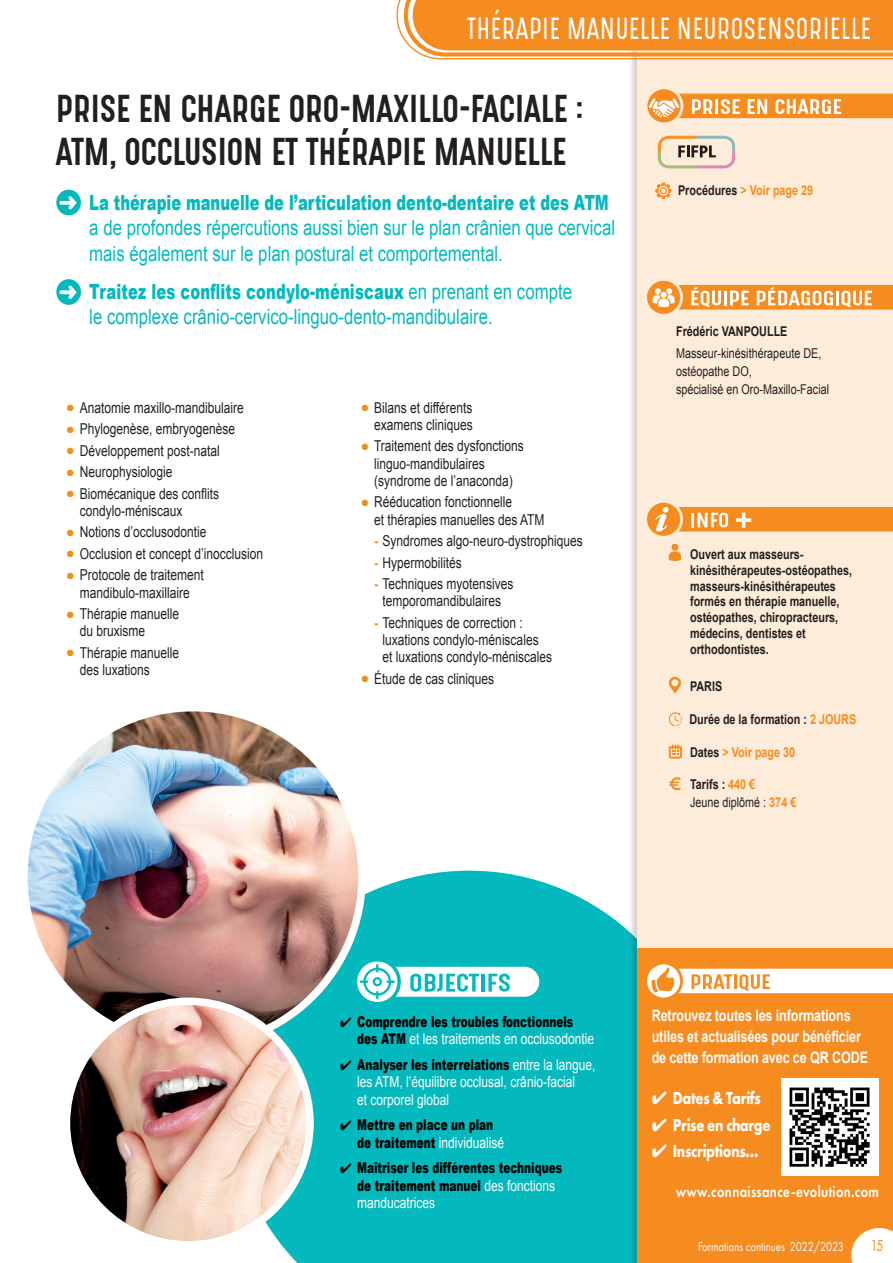
<style>
.page{position:relative;width:893px;height:1263px;background:#fff}
.page>*{position:absolute;margin:0;border:0;box-sizing:border-box;transform-origin:0 0}
.t1{font:33px/43.5px "Gotcha Gothic";color:#231f20}
.t2{font:300 25.8px "Gotcha Gothic";color:#fff}
.t3{font:21px/25.5px "Arial";color:#03b9bd;scale:.8 1}
.t4{font:900 21px "Arial";color:#03b9bd;scale:.7 1}
.t5{font:700 18px "Futura PT";letter-spacing:-.02em;color:#fff;scale:.8 1}
.t6{font:600 16.5px "Futura PT";letter-spacing:.025em;color:#fff;scale:.8 1}
.t7{font:16.5px "Futura PT";color:#f68b1f;scale:.8 1}
.t8{font:700 15.75px/21px "Arial";letter-spacing:-.01em;color:#fff;scale:.8 1}
.t9{font:15px/17.2px "Arial";color:#231f20;scale:.8 1}
.t10{font:900 15px/17.2px "Arial";color:#000;scale:.7 1}
.t11{font:15px/17.2px "Arial";color:#fff;scale:.8 1}
.t12{font:700 13.5px/15.8px "Arial";color:#231f20;scale:.8 1}
.t13{font:13.5px/18px "Arial";color:#231f20;scale:.8 1}
.t14{font:700 13.5px "Arial";color:#f68b1f;scale:.8 1}
.t15{font:13.5px "Futura PT";color:#fff;scale:.8 1}
.s1{font-weight:900}
.s2{color:#f68b1f}
.s3{font-weight:700;color:#f68b1f}
.s4{color:#231f20}
.s5{font-weight:700}
.s6{font-weight:400;color:#fff}
.s7{color:#000}
.s8{font-weight:900;color:#000}
</style>
<div class="page">
<div style="left:265px;top:871px;width:363px;height:392px;background:#03b9bd"></div>
<svg style="left:357px;top:961px;width:40px;height:41px"></svg>
<svg style="left:360px;top:964px;width:179px;height:35px"></svg>
<div style="left:628px;top:0;width:265px;height:1263px;background:#231f20;opacity:.2"></div>
<div style="left:637px;top:0;width:256px;height:1263px;background:#feecda"></div>
<svg style="left:396px;top:0;width:497px;height:59px;background:#f69634"></svg>
<div style="left:637px;top:948px;width:256px;height:315px;background:#f68b1f"></div>
<svg style="left:851px;top:1228px;width:42px;height:35px"></svg>
<div style="left:781px;top:1078px;width:97px;height:97px;background:#fff"></div>
<img style="left:789px;top:1087px;width:81px;height:80px">
<div style="left:647px;top:964px;width:33px;height:33px;background:#fff;border-radius:50%"></div>
<svg style="left:651px;top:967px;width:242px;height:26px"></svg>
<div style="left:647px;top:281px;width:33px;height:33px;background:#f68b1f;border-radius:50%"></div>
<svg style="left:652px;top:285px;width:241px;height:25px;background:#f8ab5e"></svg>
<div style="left:647px;top:89px;width:34px;height:33px;background:#f68b1f;border-radius:50%"></div>
<svg style="left:648px;top:94px;width:245px;height:24px;background:#f8a653"></svg>
<div style="left:647px;top:503px;width:33px;height:33px;background:#f68b1f;border-radius:50%"></div>
<svg style="left:679px;top:507px;width:214px;height:25px;background:#f69634"></svg>
<svg style="left:655px;top:507px;width:14px;height:25px"></svg>
<svg style="left:658px;top:136px;width:77px;height:32px"></svg>
<svg style="left:655px;top:182px;width:16px;height:17px"></svg>
<img style="left:24px;top:708px;width:338px;height:338px;border-radius:169px">
<img style="left:66px;top:1001px;width:244px;height:244px;border-radius:122px">
<div style="left:63px;top:997px;width:251px;height:251px;border:8px solid #fff;border-radius:50%"></div>
<div style="left:56px;top:190px;width:25px;height:25px;background:#03b9bd;border-radius:50%"></div>
<svg style="left:60px;top:196px;width:17px;height:13px"></svg>
<div style="left:56px;top:279px;width:25px;height:26px;background:#03b9bd;border-radius:50%"></div>
<svg style="left:60px;top:286px;width:17px;height:13px"></svg>
<svg style="left:669px;top:551px;width:12px;height:10px"></svg>
<div style="left:671px;top:544px;width:7px;height:7px;background:#f68b1f;border-radius:50%"></div>
<svg style="left:668px;top:712px;width:14px;height:14px"></svg>
<svg style="left:668px;top:677px;width:13px;height:16px"></svg>
<svg style="left:669px;top:777px;width:12px;height:14px"></svg>
<svg style="left:669px;top:744px;width:13px;height:15px"></svg>
<h2 class="t2" style="left:467px;top:8px;width:406px">THÉRAPIE MANUELLE NEUROSENSORIELLE</h2>
<h1 class="t1" style="left:56px;top:86px;width:529px">PRISE EN CHARGE ORO-MAXILLO-FACIALE :<br>ATM, OCCLUSION ET THÉRAPIE MANUELLE</h1>
<h3 class="t4" style="left:89px;top:187px;width:744px">La thérapie manuelle de l’articulation dento-dentaire et des ATM</h3>
<h3 class="t3" style="left:89px;top:215px;width:659px">a de profondes répercutions aussi bien sur le plan crânien que cervical mais également sur le plan postural et comportemental.</h3>
<h3 class="t3" style="left:89px;top:279px;width:605px"><span class="s1">Traitez les conflits condylo-méniscaux</span> en prenant en compte le complexe crânio-cervico-linguo-dento-mandibulaire.</h3>
<p class="t9" style="left:67px;top:399px;width:222px"><span class="s2">●</span> Anatomie maxillo-mandibulaire</p>
<p class="t9" style="left:67px;top:420px;width:212px"><span class="s2">●</span> Phylogenèse, embryogenèse</p>
<p class="t9" style="left:67px;top:442px;width:193px"><span class="s2">●</span> Développement post-natal</p>
<p class="t9" style="left:67px;top:463px;width:133px"><span class="s2">●</span> Neurophysiologie</p>
<p class="t9" style="left:80px;top:485px;width:176px;text-indent:-13px"><span class="s2">●</span> Biomécanique des conflits condylo-méniscaux</p>
<p class="t9" style="left:67px;top:524px;width:176px"><span class="s2">●</span> Notions d’occlusodontie</p>
<p class="t9" style="left:67px;top:545px;width:247px"><span class="s2">●</span> Occlusion et concept d’inocclusion</p>
<p class="t9" style="left:67px;top:567px;width:173px;text-align:center"><span class="s2">●</span> Protocole de traitement mandibulo-maxillaire</p>
<p class="t9" style="left:80px;top:605px;width:126px;text-indent:-13px"><span class="s2">●</span> Thérapie manuelle du bruxisme</p>
<p class="t9" style="left:80px;top:644px;width:126px;text-indent:-13px"><span class="s2">●</span> Thérapie manuelle des luxations</p>
<p class="t9" style="left:361px;top:399px;width:141px;text-align:right"><span class="s2">●</span> Bilans et différents examens cliniques</p>
<p class="t9" style="left:374px;top:438px;width:189px;text-indent:-13px"><span class="s2">●</span> Traitement des dysfonctions linguo-mandibulaires (syndrome de l’anaconda)</p>
<p class="t9" style="left:374px;top:494px;width:215px;text-indent:-13px"><span class="s2">●</span> Rééducation fonctionnelle<br>et thérapies manuelles des ATM</p>
<p class="t9" style="left:374px;top:532px;width:262px"><span class="s3">-</span> Syndromes algo-neuro-dystrophiques</p>
<p class="t9" style="left:374px;top:554px;width:111px"><span class="s3">-</span> Hypermobilités</p>
<p class="t9" style="left:374px;top:575px;width:176px;text-align:center"><span class="s3">-</span> Techniques myotensives temporomandibulaires</p>
<p class="t9" style="left:383px;top:614px;width:213px;text-indent:-9px"><span class="s3">-</span> Techniques de correction : luxations condylo-méniscales et luxations condylo-méniscales</p>
<p class="t9" style="left:361px;top:670px;width:168px"><span class="s2">●</span> Étude de cas cliniques</p>
<p class="t14" style="left:678px;top:182px;width:170px"><span class="s4">Procédures</span> &gt; Voir page 29</p>
<p class="t12" style="left:676px;top:324px;width:141px">Frédéric VANPOULLE</p>
<p class="t13" style="left:676px;top:345px;width:193px">Masseur-kinésithérapeute DE, ostéopathe DO,<br>spécialisé en Oro-Maxillo-Facial</p>
<p class="t12" style="left:690px;top:547px;width:204px">Ouvert aux masseurs&shy;kinésithérapeutes-ostéopathes, masseurs-kinésithérapeutes formés en thérapie manuelle, ostéopathes, chiropracteurs, médecins, dentistes et orthodontistes.</p>
<p class="t12" style="left:690px;top:678px;width:42px">PARIS</p>
<p class="t12" style="left:689px;top:712px;width:210px">Durée de la formation : <span class="s2">2 JOURS</span></p>
<p class="t14" style="left:690px;top:743px;width:133px"><span class="s4">Dates</span> &gt; Voir page 30</p>
<p class="t13" style="left:690px;top:775px;width:134px"><span class="s5">Tarifs :</span> <span class="s3">440 €<br></span>Jeune diplômé : <span class="s3">374 €</span></p>
<p class="t10" style="left:357px;top:1013px;width:340px;text-indent:-17px">✔ Comprendre les troubles fonctionnels des ATM <span class="s6">et les traitements en occlusodontie</span></p>
<p class="t11" style="left:357px;top:1056px;width:299px;text-indent:-17px"><span class="s7">✔</span> <span class="s8">Analyser les interrelations</span> entre la langue, les ATM, l’équilibre occlusal, crânio-facial<br>et corporel global</p>
<p class="t10" style="left:357px;top:1116px;width:212px;text-indent:-17px">✔ Mettre en place un plan de traitement <span class="s6">individualisé</span></p>
<p class="t10" style="left:357px;top:1159px;width:294px;text-indent:-17px">✔ Maîtriser les différentes techniques de traitement manuel <span class="s6">des fonctions manducatrices</span></p>
<p class="t8" style="left:652px;top:1006px;width:272px">Retrouvez toutes les informations utiles et actualisées pour bénéficier de cette formation avec ce QR CODE</p>
<p class="t5" style="left:652px;top:1086px;width:138px">✔ Dates &amp; Tarifs</p>
<p class="t5" style="left:652px;top:1113px;width:150px">✔ Prise en charge</p>
<p class="t5" style="left:652px;top:1140px;width:135px">✔ Inscriptions…</p>
<p class="t6" style="left:676px;top:1181px;width:256px">www.connaissance-evolution.com</p>
<p class="t15" style="left:698px;top:1238px;width:184px">Formations continues 2022/2023</p>
<p class="t7" style="left:870px;top:1236px;width:18px">15</p>
</div>
